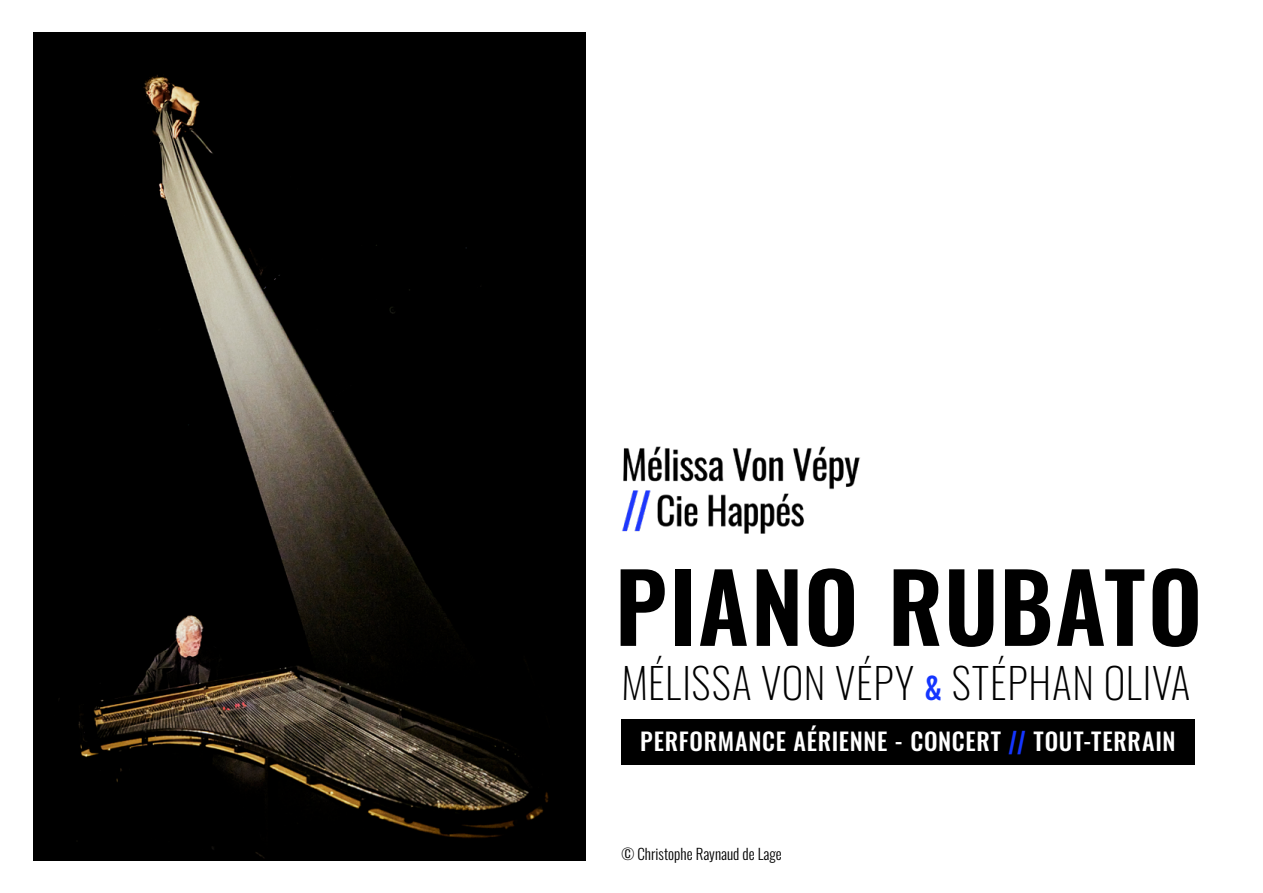
<style>
.page{position:relative;width:1263px;height:893px;background:#fff}
.page>*{position:absolute;margin:0;border:0;box-sizing:border-box;transform-origin:0 0}
.t1{font:600 94.5px "Oswald";letter-spacing:.015em;color:#000}
.t2{font:200 42px "Oswald";letter-spacing:.02em;color:#000}
.t3{font:500 24px "Oswald";letter-spacing:.03em;color:#fff}
.t4{font:300 15px "Oswald";color:#000}
.s1{font-weight:500;font-size:30px;color:#1435ff}
.s2{font-family:"Source Sans Pro";font-weight:900;font-size:27px;color:#1435ff}
</style>
<div class="page">
<img style="left:33px;top:33px;width:552px;height:827px">
<img style="left:622px;top:446px;width:238px;height:87px">
<div style="left:621px;top:719px;width:573px;height:46px;background:#000"></div>
<h1 class="t1" style="left:615px;top:558px;width:589px">PIANO RUBATO</h1>
<h2 class="t2" style="left:621px;top:645px;width:570px">MÉLISSA VON VÉPY <span class="s1">&amp;</span> STÉPHAN OLIVA</h2>
<p class="t3" style="left:640px;top:729px;width:537px">PERFORMANCE AÉRIENNE - CONCERT <span class="s2">//</span> TOUT-TERRAIN</p>
<p class="t4" style="left:621px;top:841px;width:162px">© Christophe Raynaud de Lage</p>
</div>
